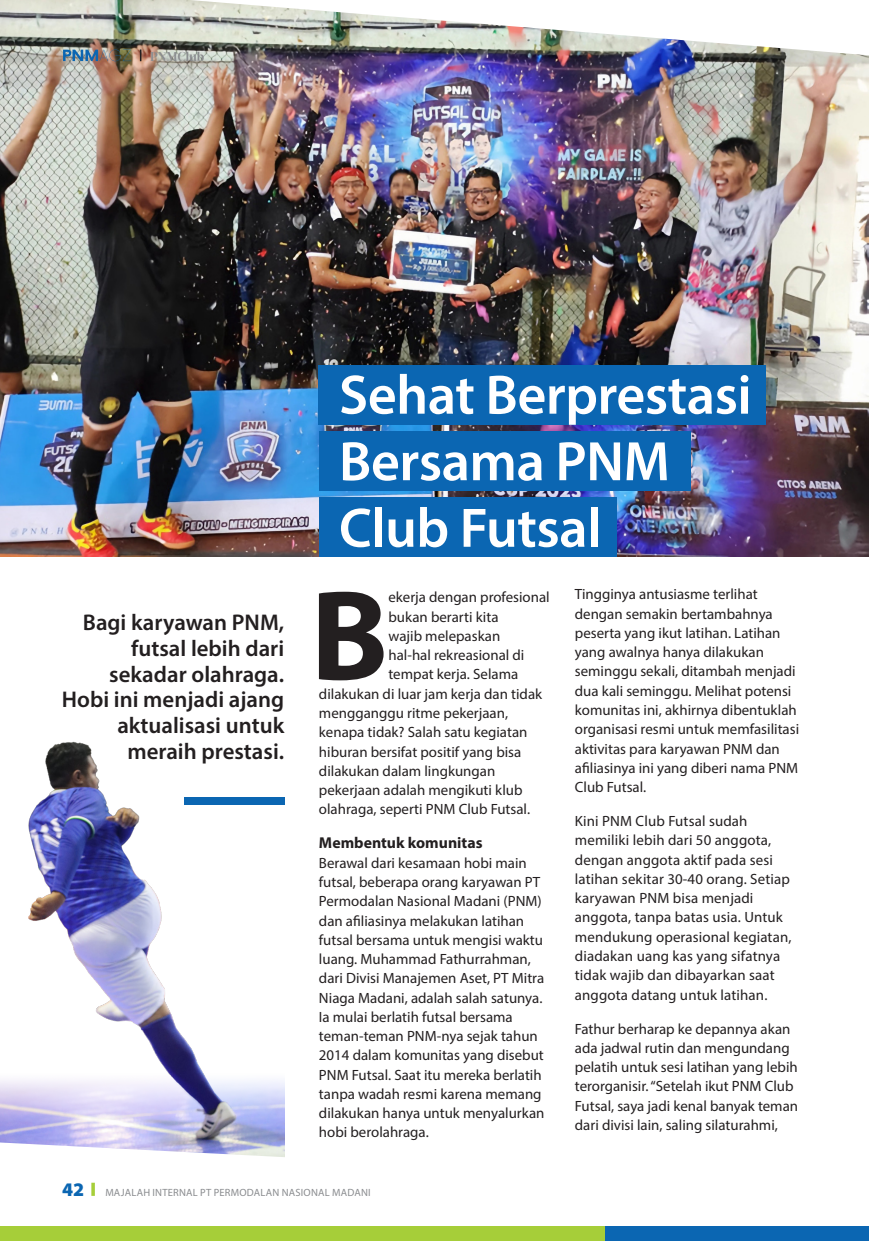
<style>
.page{position:relative;width:869px;height:1241px;background:#fff}
.page>*{position:absolute;margin:0;border:0;box-sizing:border-box;transform-origin:0 0}
.t1{font:700 129.15px "Myriad Pro";color:#231f20}
.t2{font:600 56px/66.5px "Myriad Pro";letter-spacing:-.01em;color:#fff}
.t3{font:600 22.75px/25.7px "Myriad Pro";color:#231f20;text-align:right}
.t4{font:900 19.25px "Myriad Pro";color:#0b66b2}
.t5{font:700 15.75px "Myriad Pro";color:#231f20}
.t6{font:14.88px/19.2px "Myriad Pro";color:#231f20}
.t7{font:700 12.6px "Acta Display W04";letter-spacing:-.015em;color:#8a8c8f}
.t8{font:10.5px "Myriad Pro";letter-spacing:.02em;color:#8a8c8f}
</style>
<div class="page">
<img style="left:0;top:741px;width:284px;height:401px">
<svg style="left:0;top:1142px;width:285px;height:54px"></svg>
<img style="left:0;top:0;width:868px;height:556px">
<div style="left:319px;top:431px;width:371px;height:60px;background:#0b66b2"></div>
<div style="left:319px;top:365px;width:446px;height:60px;background:#0b66b2"></div>
<div style="left:319px;top:496px;width:297px;height:60px;background:#0b66b2"></div>
<div style="left:184px;top:796px;width:100px;height:8px;background:#0b66b2"></div>
<img style="left:189px;top:0;width:679px;height:55px">
<svg style="left:91px;top:1182px;width:4px;height:13px"></svg>
<svg style="left:140px;top:49px;width:1px;height:12px"></svg>
<svg style="left:63px;top:49px;width:68px;height:12px"></svg>
<div style="left:0;top:1225px;width:605px;height:15px;background:#a6ce39"></div>
<div style="left:605px;top:1225px;width:263px;height:15px;background:#0b66b2"></div>
<p class="t7" style="left:150px;top:49px;width:56px">PNMClub</p>
<p class="t3" style="left:62px;top:609px;width:224px">Bagi karyawan PNM, futsal lebih dari sekadar olahraga.<br>Hobi ini menjadi ajang aktualisasi untuk meraih prestasi.</p>
<p class="t2" style="left:339px;top:360px;width:414px">Sehat Berprestasi<br>Bersama PNM<br>Club Futsal</p>
<p class="t1" style="left:310px;top:551px;width:79px">B</p>
<p class="t6" style="left:388px;top:587px;width:163px">ekerja dengan profesional</p>
<p class="t6" style="left:388px;top:606px;width:111px">bukan berarti kita</p>
<p class="t6" style="left:388px;top:626px;width:113px">wajib melepaskan</p>
<p class="t6" style="left:388px;top:645px;width:137px">hal-hal rekreasional di</p>
<p class="t6" style="left:388px;top:664px;width:131px">tempat kerja. Selama</p>
<p class="t6" style="left:319px;top:683px;width:225px">dilakukan di luar jam kerja dan tidak</p>
<p class="t6" style="left:319px;top:703px;width:190px">mengganggu ritme pekerjaan,</p>
<p class="t6" style="left:319px;top:722px;width:210px">kenapa tidak? Salah satu kegiatan</p>
<p class="t6" style="left:319px;top:741px;width:204px">hiburan bersifat positif yang bisa</p>
<p class="t6" style="left:319px;top:760px;width:178px">dilakukan dalam lingkungan</p>
<p class="t6" style="left:319px;top:780px;width:205px">pekerjaan adalah mengikuti klub</p>
<p class="t6" style="left:319px;top:799px;width:212px">olahraga, seperti PNM Club Futsal.</p>
<p class="t5" style="left:319px;top:832px;width:165px">Membentuk komunitas</p>
<p class="t6" style="left:319px;top:852px;width:227px">Berawal dari kesamaan hobi main futsal, beberapa orang karyawan PT Permodalan Nasional Madani (PNM) dan afiliasinya melakukan latihan futsal bersama untuk mengisi waktu luang. Muhammad Fathurrahman, dari Divisi Manajemen Aset, PT Mitra Niaga Madani, adalah salah satunya.<br>Ia mulai berlatih futsal bersama teman-teman PNM-nya sejak tahun 2014 dalam komunitas yang disebut PNM Futsal. Saat itu mereka berlatih tanpa wadah resmi karena memang dilakukan hanya untuk menyalurkan hobi berolahraga.</p>
<p class="t6" style="left:574px;top:584px;width:226px">Tingginya antusiasme terlihat dengan semakin bertambahnya peserta yang ikut latihan. Latihan yang awalnya hanya dilakukan seminggu sekali, ditambah menjadi dua kali seminggu. Melihat potensi komunitas ini, akhirnya dibentuklah organisasi resmi untuk memfasilitasi aktivitas para karyawan PNM dan afiliasinya ini yang diberi nama PNM<br>Club Futsal.</p>
<p class="t6" style="left:574px;top:811px;width:218px">Kini PNM Club Futsal sudah memiliki lebih dari 50 anggota, dengan anggota aktif pada sesi latihan sekitar 30-40 orang. Setiap karyawan PNM bisa menjadi anggota, tanpa batas usia. Untuk mendukung operasional kegiatan, diadakan uang kas yang sifatnya tidak wajib dan dibayarkan saat anggota datang untuk latihan.</p>
<p class="t6" style="left:574px;top:1018px;width:225px">Fathur berharap ke depannya akan ada jadwal rutin dan mengundang pelatih untuk sesi latihan yang lebih terorganisir. “Setelah ikut PNM Club Futsal, saya jadi kenal banyak teman dari divisi lain, saling silaturahmi,</p>
<p class="t4" style="left:62px;top:1178px;width:24px">42</p>
<p class="t8" style="left:105px;top:1185px;width:267px">MAJALAH INTERNAL PT PERMODALAN NASIONAL MADANI</p>
</div>
